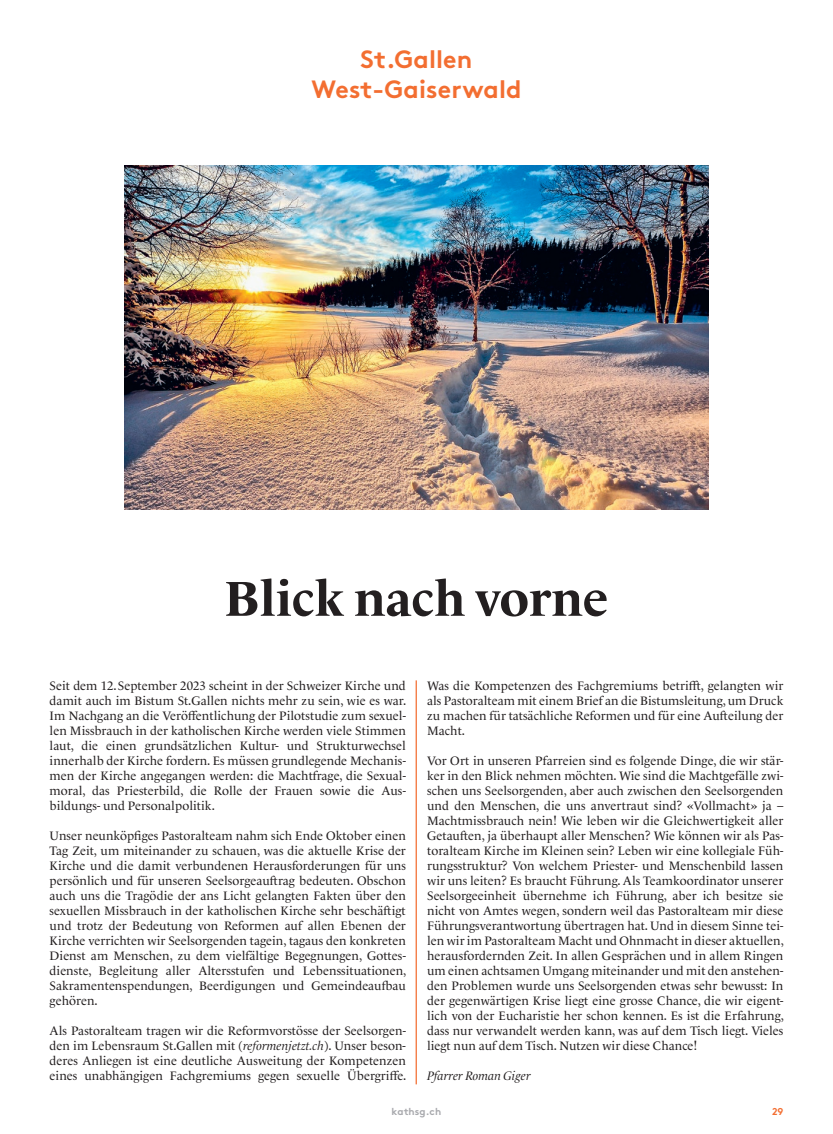
<style>
.page{position:relative;width:833px;height:1134px;background:#fff}
.page>*{position:absolute;margin:0;border:0;box-sizing:border-box;transform-origin:0 0}
.t1{font:700 50px "Le Monde Livre Pro";letter-spacing:-.005em;color:#231f20}
.t2{font:700 25px/30px "Brown Pro";letter-spacing:.005em;color:#f36e31;text-align:center}
.t3{font:12.5px/15px "Le Monde Livre Pro";letter-spacing:.005em;color:#231f20;text-align:justify}
.t4{font:italic 12.5px "Le Monde Livre Pro";color:#231f20}
.t5{font:700 10px "Brown Pro";letter-spacing:.01em;color:#a8a9ad}
.t6{font:700 10px "Brown Pro";color:#f36e31}
.s1{font-style:italic}
</style>
<div class="page">
<hr style="left:415px;top:680px;width:2px;height:404px;background:#f36e31">
<img style="left:124px;top:165px;width:585px;height:345px">
<h2 class="t2" style="left:311px;top:42px;width:212px">St.Gallen<br>West-Gaiserwald</h2>
<h1 class="t1" style="left:224px;top:560px;width:385px">Blick nach vorne</h1>
<p class="t3" style="left:50px;top:677px;width:358px">Seit dem 12.September 2023 scheint in der Schweizer Kirche und damit auch im Bistum St.Gallen nichts mehr zu sein, wie es war.<br>Im Nachgang an die Veröffentlichung der Pilotstudie zum sexuel&shy;len Missbrauch in der katholischen Kirche werden viele Stimmen laut, die einen grundsätzlichen Kultur- und Strukturwechsel innerhalb der Kirche fordern. Es müssen grundlegende Mechanis&shy;men der Kirche angegangen werden: die Machtfrage, die Sexual&shy;moral, das Priesterbild, die Rolle der Frauen sowie die Aus&shy;bildungs- und Personalpolitik.</p>
<p class="t3" style="left:50px;top:827px;width:358px">Unser neunköpfiges Pastoralteam nahm sich Ende Oktober einen Tag Zeit, um miteinander zu schauen, was die aktuelle Krise der Kirche und die damit verbundenen Herausforderungen für uns persönlich und für unseren Seelsorgeauftrag bedeuten. Obschon auch uns die Tragödie der ans Licht gelangten Fakten über den sexuellen Missbrauch in der katholischen Kirche sehr beschäftigt und trotz der Bedeutung von Reformen auf allen Ebenen der Kirche verrichten wir Seelsorgenden tagein, tagaus den konkreten Dienst am Menschen, zu dem vielfältige Begegnungen, Gottes&shy;dienste, Begleitung aller Altersstufen und Lebenssituationen, Sakramentenspendungen, Beerdigungen und Gemeindeaufbau gehören.</p>
<p class="t3" style="left:50px;top:1022px;width:358px">Als Pastoralteam tragen wir die Reformvorstösse der Seelsorgen&shy;den im Lebensraum St.Gallen mit (<span class="s1">reformenjetzt.ch</span>). Unser beson&shy;deres Anliegen ist eine deutliche Ausweitung der Kompetenzen eines unabhängigen Fachgremiums gegen sexuelle Übergriffe.</p>
<p class="t3" style="left:427px;top:677px;width:358px">Was die Kompetenzen des Fachgremiums betrifft, gelangten wir als Pastoralteam mit einem Brief an die Bistumsleitung, um Druck zu machen für tatsächliche Reformen und für eine Aufteilung der Macht.</p>
<p class="t3" style="left:427px;top:752px;width:358px">Vor Ort in unseren Pfarreien sind es folgende Dinge, die wir stär&shy;ker in den Blick nehmen möchten. Wie sind die Machtgefälle zwi&shy;schen uns Seelsorgenden, aber auch zwischen den Seelsorgenden und den Menschen, die uns anvertraut sind? «Vollmacht» ja – Machtmissbrauch nein! Wie leben wir die Gleichwertigkeit aller Getauften, ja überhaupt aller Menschen? Wie können wir als Pas&shy;toralteam Kirche im Kleinen sein? Leben wir eine kollegiale Füh&shy;rungsstruktur? Von welchem Priester- und Menschenbild lassen wir uns leiten? Es braucht Führung. Als Teamkoordinator unserer Seelsorgeeinheit übernehme ich Führung, aber ich besitze sie nicht von Amtes wegen, sondern weil das Pastoralteam mir diese Führungsverantwortung übertragen hat. Und in diesem Sinne tei&shy;len wir im Pastoralteam Macht und Ohnmacht in dieser aktuellen, herausfordernden Zeit. In allen Gesprächen und in allem Ringen um einen achtsamen Umgang miteinander und mit den anstehen&shy;den Problemen wurde uns Seelsorgenden etwas sehr bewusst: In der gegenwärtigen Krise liegt eine grosse Chance, die wir eigent&shy;lich von der Eucharistie her schon kennen. Es ist die Erfahrung, dass nur verwandelt werden kann, was auf dem Tisch liegt. Vieles liegt nun auf dem Tisch. Nutzen wir diese Chance!</p>
<p class="t4" style="left:427px;top:1066px;width:105px">Pfarrer Roman Giger</p>
<p class="t5" style="left:391px;top:1103px;width:51px">kathsg.ch</p>
<p class="t6" style="left:772px;top:1103px;width:13px">29</p>
</div>
